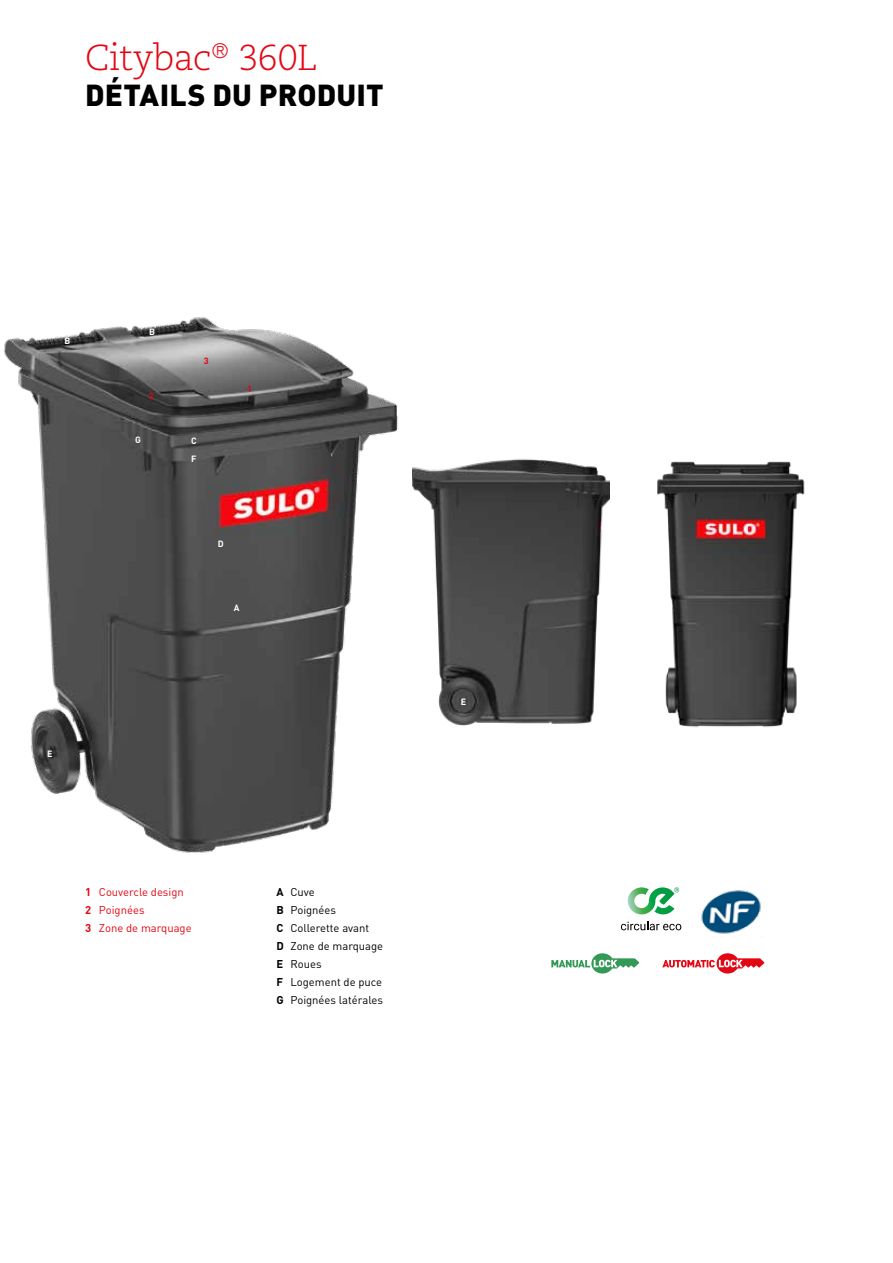
<style>
.page{position:relative;width:893px;height:1263px;background:#fff}
.page>*{position:absolute;margin:0;border:0;box-sizing:border-box;transform-origin:0 0}
.t1{font:300 36px "Caecilia LT Pro 45";letter-spacing:-.015em;color:#e30613}
.t2{font:900 30px "DIN Pro";letter-spacing:.005em;color:#000}
.t3{font:11.25px/18px "DIN Pro";color:#000}
.t4{font:11.25px/18px "DIN Pro";color:#e30613}
.t5{font:700 9px "DIN Pro";color:#fff}
.t6{font:700 9px "DIN Pro";color:#e30613}
.s1{font-weight:700}
</style>
<div class="page">
<img style="left:4px;top:316px;width:394px;height:537px">
<img style="left:412px;top:459px;width:197px;height:267px">
<img style="left:657px;top:461px;width:148px;height:266px">
<img style="left:701px;top:890px;width:60px;height:44px">
<svg style="left:628px;top:887px;width:51px;height:27px"></svg>
<svg style="left:621px;top:921px;width:60px;height:9px"></svg>
<svg style="left:551px;top:953px;width:88px;height:20px"></svg>
<svg style="left:662px;top:953px;width:102px;height:20px"></svg>
<h1 class="t1" style="left:85px;top:35px;width:234px">Citybac<sup>®</sup> 360L</h1>
<h2 class="t2" style="left:85px;top:75px;width:300px">DÉTAILS DU PRODUIT</h2>
<p class="t5" style="left:65px;top:335px;width:7px">B</p>
<p class="t5" style="left:149px;top:326px;width:7px">B</p>
<p class="t6" style="left:149px;top:390px;width:6px">2</p>
<p class="t5" style="left:135px;top:433px;width:7px">G</p>
<p class="t6" style="left:204px;top:354px;width:6px">3</p>
<p class="t5" style="left:191px;top:435px;width:7px">C</p>
<p class="t5" style="left:191px;top:453px;width:7px">F</p>
<p class="t6" style="left:247px;top:382px;width:6px">1</p>
<p class="t5" style="left:218px;top:537px;width:7px">D</p>
<p class="t5" style="left:234px;top:602px;width:7px">A</p>
<p class="t5" style="left:47px;top:748px;width:7px">E</p>
<p class="t4" style="left:85px;top:882px;width:108px"><span class="s1">1</span> Couvercle design<br><span class="s1">2</span> Poignées<br><span class="s1">3</span> Zone de marquage</p>
<p class="t3" style="left:277px;top:882px;width:108px"><span class="s1">A</span> Cuve<br><span class="s1">B</span> Poignées<br><span class="s1">C</span> Collerette avant<br><span class="s1">D</span> Zone de marquage<br><span class="s1">E</span> Roues<br><span class="s1">F</span> Logement de puce<br><span class="s1">G</span> Poignées latérales</p>
<p class="t5" style="left:461px;top:696px;width:7px">E</p>
</div>
